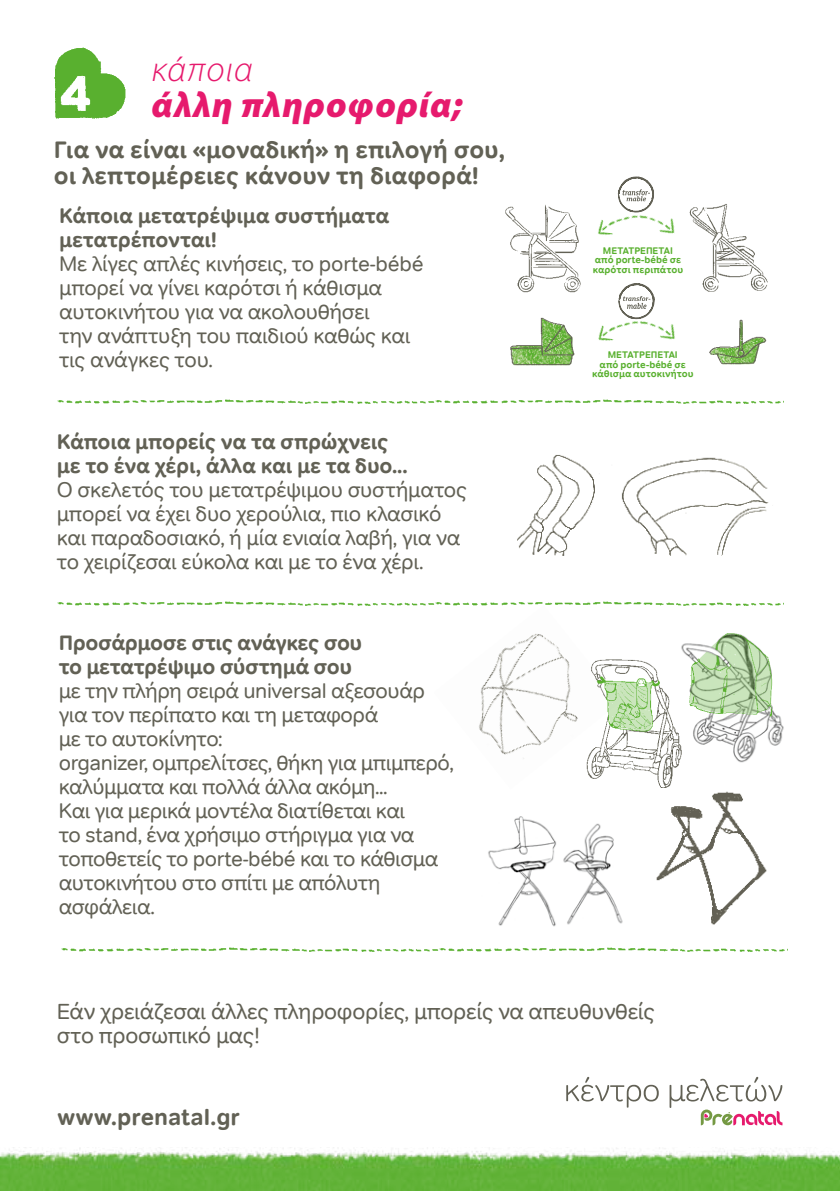
<style>
.page{position:relative;width:840px;height:1191px;background:#fff}
.page>*{position:absolute;margin:0;border:0;box-sizing:border-box;transform-origin:0 0}
.t1{font:italic 900 36px "Myriad Pro";letter-spacing:.03em;color:#e61a6d}
.t2{font:italic 300 36px "Myriad Pro";letter-spacing:.03em;color:#e61a6d}
.t3{font:700 24px/26px "Tondo Corp";color:#626155}
.t4{font:700 23px "Tondo Corp";color:#626155}
.t5{font:22px/24px "Tondo Corp";letter-spacing:-.01em;color:#626155}
.t6{font:21px/24px "Tondo Corp";letter-spacing:-.02em;color:#626155}
.t7{font:700 21px/24px "Tondo Corp";letter-spacing:-.01em;color:#626155}
.t8{font:700 9.6px/9.6px "Tondo Corp";color:#59b02f;text-align:center}
</style>
<div class="page">
<img style="left:517px;top:455px;width:252px;height:101px">
<img style="left:54px;top:47px;width:72px;height:72px">
<img style="left:58px;top:61px;width:33px;height:58px">
<img style="left:505px;top:204px;width:76px;height:89px">
<img style="left:689px;top:204px;width:79px;height:88px">
<img style="left:616px;top:188px;width:59px;height:46px">
<img style="left:598px;top:220px;width:18px;height:15px">
<svg style="left:616px;top:177px;width:37px;height:36px"></svg>
<img style="left:510px;top:317px;width:65px;height:49px">
<img style="left:709px;top:319px;width:58px;height:46px">
<img style="left:616px;top:296px;width:59px;height:44px">
<img style="left:598px;top:325px;width:18px;height:16px">
<svg style="left:616px;top:283px;width:38px;height:36px"></svg>
<img style="left:0;top:1147px;width:839px;height:44px">
<img style="left:61px;top:947px;width:724px;height:5px">
<img style="left:57px;top:399px;width:724px;height:5px">
<img style="left:57px;top:601px;width:724px;height:5px">
<img style="left:693px;top:723px;width:91px;height:40px">
<img style="left:563px;top:823px;width:60px;height:102px">
<img style="left:433px;top:605px;width:187px;height:154px">
<img style="left:569px;top:645px;width:113px;height:133px">
<img style="left:656px;top:791px;width:111px;height:134px">
<img style="left:591px;top:637px;width:83px;height:155px">
<img style="left:681px;top:633px;width:101px;height:90px">
<img style="left:603px;top:681px;width:50px;height:53px">
<img style="left:488px;top:816px;width:68px;height:111px">
<svg style="left:566px;top:1076px;width:92px;height:31px"></svg>
<svg style="left:669px;top:1076px;width:113px;height:50px"></svg>
<h1 class="t2" style="left:151px;top:47px;width:102px">κάποια</h1>
<h1 class="t1" style="left:151px;top:81px;width:312px">άλλη πληροφορία;</h1>
<p class="t3" style="left:54px;top:137px;width:452px">Για να είναι «μοναδική» η επιλογή σου, οι λεπτομέρειες κάνουν τη διαφορά!</p>
<p class="t7" style="left:59px;top:204px;width:331px">Κάποια μετατρέψιμα συστήματα μετατρέπονται!</p>
<p class="t6" style="left:59px;top:252px;width:366px">Με λίγες απλές κινήσεις, το porte-bébé μπορεί να γίνει καρότσι ή κάθισμα αυτοκινήτου για να ακολουθήσει<br>την ανάπτυξη του παιδιού καθώς και τις ανάγκες του.</p>
<p class="t8" style="left:592px;top:246px;width:92px">ΜΕΤΑΤΡΕΠΕΤΑΙ από porte-bébé σε καρότσι περιπάτου</p>
<p class="t8" style="left:591px;top:350px;width:103px">ΜΕΤΑΤΡΕΠΕΤΑΙ<br>από porte-bébé σε κάθισμα αυτοκινήτου</p>
<p class="t7" style="left:57px;top:430px;width:352px">Κάποια μπορείς να τα σπρώχνεις με το ένα χέρι, άλλα και με τα δυο...</p>
<p class="t6" style="left:57px;top:478px;width:411px">Ο σκελετός του μετατρέψιμου συστήματος μπορεί να έχει δυο χερούλια, πιο κλασικό και παραδοσιακό, ή μία ενιαία λαβή, για να το χειρίζεσαι εύκολα και με το ένα χέρι.</p>
<p class="t7" style="left:59px;top:630px;width:305px">Προσάρμοσε στις ανάγκες σου το μετατρέψιμο σύστημά σου</p>
<p class="t6" style="left:59px;top:678px;width:396px">με την πλήρη σειρά universal αξεσουάρ για τον περίπατο και τη μεταφορά<br>με το αυτοκίνητο:<br>organizer, ομπρελίτσες, θήκη για μπιμπερό, καλύμματα και πολλά άλλα ακόμη...<br>Και για μερικά μοντέλα διατίθεται και<br>το stand, ένα χρήσιμο στήριγμα για να τοποθετείς το porte-bébé και το κάθισμα αυτοκινήτου στο σπίτι με απόλυτη ασφάλεια.</p>
<p class="t5" style="left:57px;top:999px;width:599px">Εάν χρειάζεσαι άλλες πληροφορίες, μπορείς να απευθυνθείς στο προσωπικό μας!</p>
<p class="t4" style="left:57px;top:1103px;width:184px">www.prenatal.gr</p>
</div>
